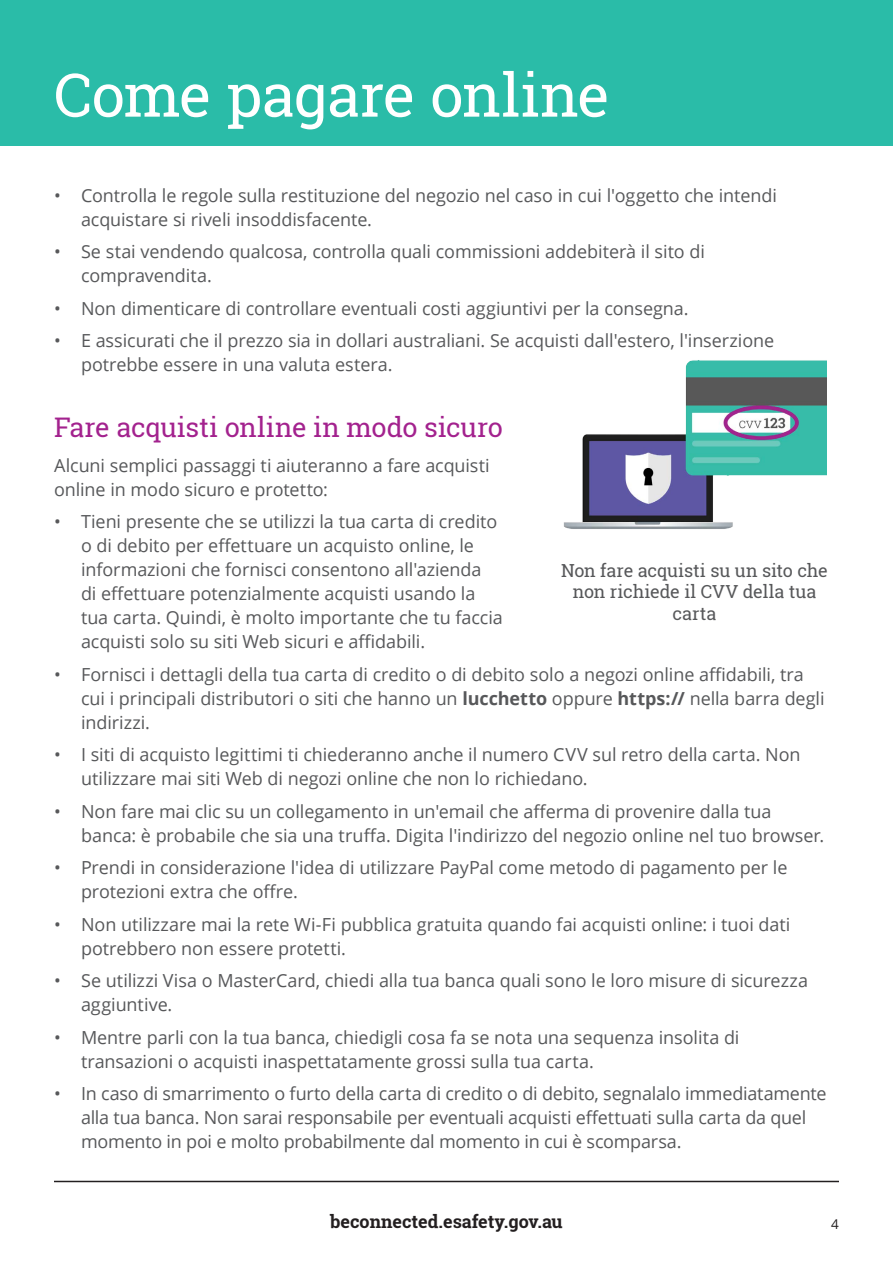
<style>
.page{position:relative;width:893px;height:1263px;background:#fff}
.page>*{position:absolute;margin:0;border:0;box-sizing:border-box;transform-origin:0 0}
.t1{font:60px "Roboto Slab";letter-spacing:-.015em;color:#fff}
.t2{font:27px "Roboto Slab";letter-spacing:-.005em;color:#a3228e}
.t3{font:18px/24px "Open Sans";letter-spacing:-.005em;color:#57585a}
.t4{font:18px/21.6px "Roboto Slab";letter-spacing:-.005em;color:#57585a;text-align:center}
.t5{font:700 18px "Roboto Slab";color:#231f20}
.t6{font:13.5px "Open Sans";color:#231f20}
.s1{font-weight:700}
</style>
<div class="page">
<hr style="left:54px;top:1181px;width:785px;height:1px;background:#231f20">
<div style="left:0;top:0;width:893px;height:145px;background:#2abca8"></div>
<img style="left:563px;top:360px;width:264px;height:169px">
<h1 class="t1" style="left:54px;top:54px;width:557px">Come pagare online</h1>
<p class="t3" style="left:81px;top:183px;width:697px;text-indent:-27px">• Controlla le regole sulla restituzione del negozio nel caso in cui l'oggetto che intendi acquistare si riveli insoddisfacente.</p>
<p class="t3" style="left:81px;top:239px;width:625px;text-indent:-27px">• Se stai vendendo qualcosa, controlla quali commissioni addebiterà il sito di compravendita.</p>
<p class="t3" style="left:54px;top:296px;width:636px">• Non dimenticare di controllare eventuali costi aggiuntivi per la consegna.</p>
<p class="t3" style="left:81px;top:328px;width:695px;text-indent:-27px">• E assicurati che il prezzo sia in dollari australiani. Se acquisti dall'estero, l'inserzione potrebbe essere in una valuta estera.</p>
<h2 class="t2" style="left:54px;top:409px;width:450px">Fare acquisti online in modo sicuro</h2>
<p class="t3" style="left:54px;top:453px;width:437px">Alcuni semplici passaggi ti aiuteranno a fare acquisti online in modo sicuro e protetto:</p>
<p class="t3" style="left:81px;top:509px;width:423px;text-indent:-27px">• Tieni presente che se utilizzi la tua carta di credito o di debito per effettuare un acquisto online, le informazioni che fornisci consentono all'azienda<br>di effettuare potenzialmente acquisti usando la tua carta. Quindi, è molto importante che tu faccia acquisti solo su siti Web sicuri e affidabili.</p>
<p class="t3" style="left:81px;top:662px;width:745px;text-indent:-27px">• Fornisci i dettagli della tua carta di credito o di debito solo a negozi online affidabili, tra cui i principali distributori o siti che hanno un <span class="s1">lucchetto</span> oppure <span class="s1">https://</span> nella barra degli indirizzi.</p>
<p class="t3" style="left:81px;top:742px;width:721px;text-indent:-27px">• I siti di acquisto legittimi ti chiederanno anche il numero CVV sul retro della carta. Non utilizzare mai siti Web di negozi online che non lo richiedano.</p>
<p class="t3" style="left:81px;top:799px;width:745px;text-indent:-27px">• Non fare mai clic su un collegamento in un'email che afferma di provenire dalla tua banca: è probabile che sia una truffa. Digita l'indirizzo del negozio online nel tuo browser.</p>
<p class="t3" style="left:81px;top:855px;width:708px;text-indent:-27px">• Prendi in considerazione l'idea di utilizzare PayPal come metodo di pagamento per le protezioni extra che offre.</p>
<p class="t3" style="left:81px;top:912px;width:711px;text-indent:-27px">• Non utilizzare mai la rete Wi-Fi pubblica gratuita quando fai acquisti online: i tuoi dati potrebbero non essere protetti.</p>
<p class="t3" style="left:81px;top:968px;width:728px;text-indent:-27px">• Se utilizzi Visa o MasterCard, chiedi alla tua banca quali sono le loro misure di sicurezza aggiuntive.</p>
<p class="t3" style="left:81px;top:1025px;width:660px;text-indent:-27px">• Mentre parli con la tua banca, chiedigli cosa fa se nota una sequenza insolita di transazioni o acquisti inaspettatamente grossi sulla tua carta.</p>
<p class="t3" style="left:81px;top:1081px;width:747px;text-indent:-27px">• In caso di smarrimento o furto della carta di credito o di debito, segnalalo immediatamente alla tua banca. Non sarai responsabile per eventuali acquisti effettuati sulla carta da quel momento in poi e molto probabilmente dal momento in cui è scomparsa.</p>
<p class="t4" style="left:561px;top:559px;width:268px">Non fare acquisti su un sito che non richiede il CVV della tua carta</p>
<p class="t5" style="left:330px;top:1209px;width:234px">beconnected.esafety.gov.au</p>
<p class="t6" style="left:831px;top:1214px;width:9px">4</p>
</div>
